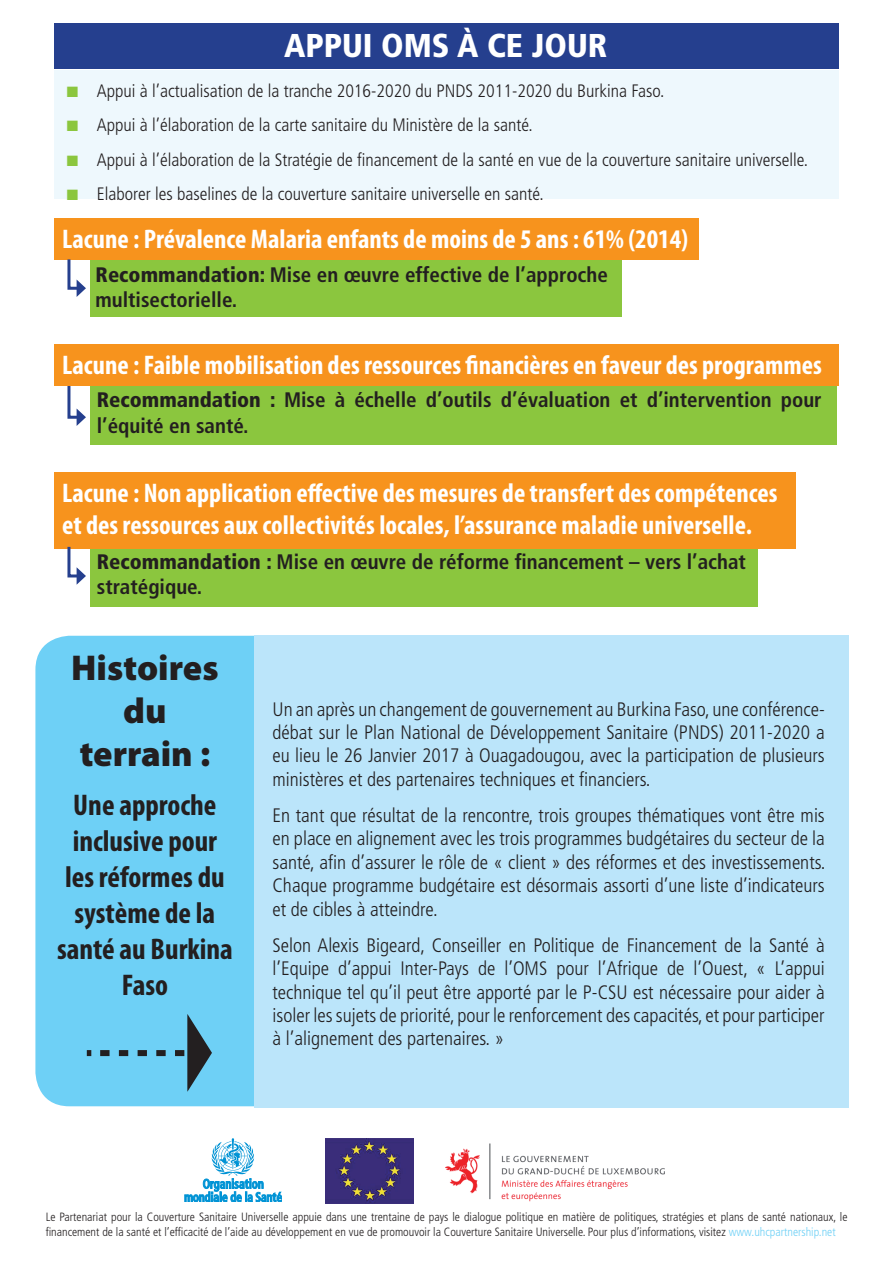
<style>
.page{position:relative;width:893px;height:1263px;background:#fff}
.page>*{position:absolute;margin:0;border:0;box-sizing:border-box;transform-origin:0 0}
.t1{font:900 36px/43.2px "Myriad Pro";color:#231f20;text-align:center}
.t2{font:900 condensed 33px "Frutiger LT Std";color:#fff}
.t3{font:700 condensed 30px/36px "Myriad Pro";color:#231f20;text-align:center}
.t4{font:700 condensed 27px/32.4px "Myriad Pro";color:#fff}
.t5{font:700 condensed 21px/25.2px "Frutiger LT Std";color:#231f20}
.t6{font:300 condensed 19.5px/23.4px "Frutiger LT Std";color:#231f20;text-align:justify}
.t7{font:300 condensed 18px "Frutiger LT Std";color:#231f20}
.t8{font:300 condensed 12px/14.4px "Frutiger LT Std";color:#231f20}
.s1{color:#8bc63e}
.s2{font-weight:900}
.s3{color:#6ed0f6}
</style>
<div class="page">
<div style="left:90px;top:259px;width:532px;height:58px;background:#8bc63e"></div>
<div style="left:90px;top:386px;width:747px;height:58px;background:#8bc63e"></div>
<div style="left:90px;top:549px;width:668px;height:58px;background:#8bc63e"></div>
<div style="left:54px;top:70px;width:784px;height:128px;background:#eef8fd"></div>
<img style="left:325px;top:1139px;width:89px;height:64px">
<svg style="left:185px;top:1138px;width:97px;height:64px"></svg>
<img style="left:445px;top:1143px;width:220px;height:59px">
<div style="left:35px;top:636px;width:296px;height:470px;background:#6ed0f6;border-radius:34px"></div>
<div style="left:254px;top:636px;width:595px;height:472px;background:#bbe5fa"></div>
<div style="left:54px;top:23px;width:785px;height:46px;background:#253f8e"></div>
<div style="left:54px;top:218px;width:645px;height:42px;background:#f7931d"></div>
<div style="left:54px;top:344px;width:785px;height:42px;background:#f7931d"></div>
<div style="left:54px;top:472px;width:741px;height:77px;background:#f7931d"></div>
<svg style="left:67px;top:259px;width:19px;height:38px"></svg>
<svg style="left:67px;top:386px;width:19px;height:40px"></svg>
<svg style="left:67px;top:546px;width:19px;height:39px"></svg>
<svg style="left:87px;top:1050px;width:4px;height:6px"></svg>
<svg style="left:100px;top:1014px;width:112px;height:77px"></svg>
<h2 class="t2" style="left:284px;top:25px;width:19px">APPUI</h2>
<h2 class="t2" style="left:381px;top:25px;width:225px">oms à ce jour</h2>
<p class="t7" style="left:67px;top:81px;width:599px"><span class="s1">■</span> Appui à l’actualisation de la tranche 2016-2020 du PNDS 2011-2020 du Burkina Faso.</p>
<p class="t7" style="left:67px;top:115px;width:467px"><span class="s1">■</span> Appui à l’élaboration de la carte sanitaire du Ministère de la santé.</p>
<p class="t7" style="left:67px;top:149px;width:743px"><span class="s1">■</span> Appui à l’élaboration de la Stratégie de financement de la santé en vue de la couverture sanitaire universelle.</p>
<p class="t7" style="left:67px;top:184px;width:478px"><span class="s1">■</span> Elaborer les baselines de la couverture sanitaire universelle en santé.</p>
<h3 class="t4" style="left:62px;top:223px;width:628px">Lacune : Prévalence Malaria enfants de moins de 5 ans : 61% (2014)</h3>
<p class="t5" style="left:96px;top:262px;width:514px"><span class="s2">Recommandation:</span> Mise en œuvre effective de l’approche multisectorielle.</p>
<h3 class="t4" style="left:62px;top:349px;width:761px">Lacune : Faible mobilisation des ressources financières en faveur des programmes</h3>
<p class="t5" style="left:97px;top:388px;width:726px"><span class="s2">Recommandation :</span> Mise à échelle d’outils d’évaluation et d’intervention pour l’équité en santé.</p>
<h3 class="t4" style="left:62px;top:477px;width:717px">Lacune : Non application effective des mesures de transfert des compétences et des ressources aux collectivités locales, l’assurance maladie universelle.</h3>
<p class="t5" style="left:97px;top:549px;width:651px"><span class="s2">Recommandation :</span> Mise en œuvre de réforme financement – vers l’achat stratégique.</p>
<h1 class="t1" style="left:71px;top:646px;width:149px">Histoires du terrain :</h1>
<h3 class="t3" style="left:57px;top:787px;width:177px">Une approche inclusive pour les réformes du système de la santé au Burkina<br>Faso</h3>
<p class="t6" style="left:272px;top:697px;width:554px">Un an après un changement de gouvernement au Burkina Faso, une conférence&shy;débat sur le Plan National de Développement Sanitaire (PNDS) 2011-2020 a eu lieu le 26 Janvier 2017 à Ouagadougou, avec la participation de plusieurs ministères et des partenaires techniques et financiers.</p>
<p class="t6" style="left:272px;top:804px;width:555px">En tant que résultat de la rencontre, trois groupes thématiques vont être mis en place en alignement avec les trois programmes budgétaires du secteur de la santé, afin d’assurer le rôle de « client » des réformes et des investissements.<br>Chaque programme budgétaire est désormais assorti d’une liste d’indicateurs et de cibles à atteindre.</p>
<p class="t6" style="left:272px;top:933px;width:554px">Selon Alexis Bigeard, Conseiller en Politique de Financement de la Santé à l’Equipe d’appui Inter-Pays de l’OMS pour l’Afrique de l’Ouest, « L’appui technique tel qu’il peut être apporté par le P-CSU est nécessaire pour aider à isoler les sujets de priorité, pour le renforcement des capacités, et pour participer à l’alignement des partenaires. »</p>
<p class="t8" style="left:46px;top:1210px;width:803px">Le Partenariat pour la Couverture Sanitaire Universelle appuie dans une trentaine de pays le dialogue politique en matière de politiques, stratégies et plans de santé nationaux, le financement de la santé et l’efficacité de l’aide au développement en vue de promouvoir la Couverture Sanitaire Universelle. Pour plus d’informations, visitez <span class="s3">www.uhcpartnership.net</span></p>
</div>
